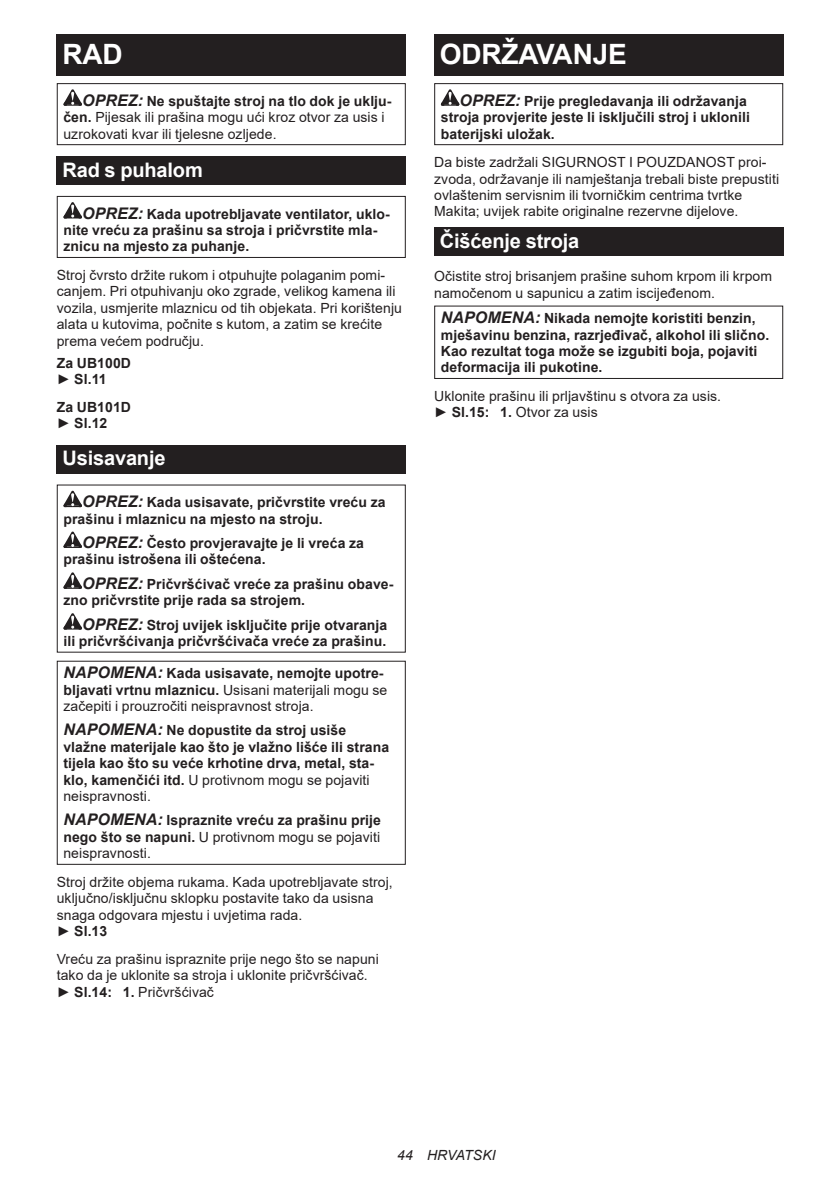
<style>
.page{position:relative;width:840px;height:1191px;background:#fff}
.page>*{position:absolute;margin:0;border:0;box-sizing:border-box;transform-origin:0 0}
.t1{font:700 28px "Arial";letter-spacing:-.01em;color:#fff}
.t2{font:700 20px "Arial";letter-spacing:-.01em;color:#fff}
.t3{font:14px/16.4px "Arial";letter-spacing:.005em;color:#231f20}
.t4{font:700 14px/16.4px "Arial";letter-spacing:.005em;color:#231f20}
.t5{font:italic 14px "Arial";letter-spacing:.005em;color:#231f20}
.s1{font-weight:700;font-style:italic;font-size:16px}
.s2{font-weight:700}
.s3{font-style:italic;font-size:16px}
.s4{font-weight:400}
</style>
<div class="page">
<div style="left:57px;top:34px;width:348px;height:41px;background:#231f20"></div>
<svg style="left:63px;top:89px;width:19px;height:17px"></svg>
<div style="left:57px;top:83px;width:348px;height:62px;border:1px solid #231f20"></div>
<div style="left:57px;top:156px;width:348px;height:29px;background:#231f20"></div>
<svg style="left:63px;top:202px;width:19px;height:16px"></svg>
<div style="left:57px;top:196px;width:348px;height:62px;border:1px solid #231f20"></div>
<div style="left:57px;top:445px;width:348px;height:28px;background:#231f20"></div>
<svg style="left:63px;top:491px;width:19px;height:16px"></svg>
<svg style="left:63px;top:531px;width:19px;height:17px"></svg>
<svg style="left:63px;top:572px;width:19px;height:17px"></svg>
<svg style="left:63px;top:613px;width:19px;height:16px"></svg>
<div style="left:57px;top:660px;width:348px;height:205px;border:1px solid #231f20"></div>
<div style="left:434px;top:34px;width:348px;height:41px;background:#231f20"></div>
<svg style="left:440px;top:89px;width:19px;height:17px"></svg>
<div style="left:434px;top:83px;width:348px;height:62px;border:1px solid #231f20"></div>
<div style="left:434px;top:228px;width:348px;height:28px;background:#231f20"></div>
<div style="left:434px;top:305px;width:348px;height:74px;border:1px solid #231f20"></div>
<h1 class="t1" style="left:62px;top:34px;width:62px">RAD</h1>
<p class="t3" style="left:63px;top:92px;width:329px;text-indent:19px"><span class="s1">OPREZ:</span> <span class="s2">Ne spuštajte stroj na tlo dok je uklju&shy;čen.</span> Pijesak ili prašina mogu ući kroz otvor za usis i uzrokovati kvar ili tjelesne ozljede.</p>
<h2 class="t2" style="left:62px;top:155px;width:142px">Rad s puhalom</h2>
<p class="t4" style="left:63px;top:205px;width:328px;text-indent:19px"><span class="s3">OPREZ:</span> Kada upotrebljavate ventilator, uklo&shy;nite vreću za prašinu sa stroja i pričvrstite mla&shy;znicu na mjesto za puhanje.</p>
<p class="t3" style="left:57px;top:267px;width:346px">Stroj čvrsto držite rukom i otpuhujte polaganim pomi&shy;canjem. Pri otpuhivanju oko zgrade, velikog kamena ili vozila, usmjerite mlaznicu od tih objekata. Pri korištenju alata u kutovima, počnite s kutom, a zatim se krećite prema većem području.</p>
<p class="t4" style="left:57px;top:355px;width:76px">Za UB100D <span class="s4">►</span> Sl.11</p>
<p class="t4" style="left:57px;top:399px;width:76px">Za UB101D <span class="s4">►</span> Sl.12</p>
<h2 class="t2" style="left:62px;top:444px;width:105px">Usisavanje</h2>
<p class="t4" style="left:63px;top:494px;width:323px;text-indent:19px"><span class="s3">OPREZ:</span> Kada usisavate, pričvrstite vreću za prašinu i mlaznicu na mjesto na stroju.</p>
<p class="t4" style="left:63px;top:535px;width:302px;text-indent:19px"><span class="s3">OPREZ:</span> Često provjeravajte je li vreća za prašinu istrošena ili oštećena.</p>
<p class="t4" style="left:63px;top:576px;width:331px;text-indent:19px"><span class="s3">OPREZ:</span> Pričvršćivač vreće za prašinu obave&shy;zno pričvrstite prije rada sa strojem.</p>
<p class="t4" style="left:63px;top:616px;width:325px;text-align:right"><span class="s3">OPREZ:</span> Stroj uvijek isključite prije otvaranja<br>ili pričvršćivanja pričvršćivača vreće za prašinu.</p>
<p class="t3" style="left:63px;top:665px;width:325px"><span class="s1">NAPOMENA:</span> <span class="s2">Kada usisavate, nemojte upotre&shy;bljavati vrtnu mlaznicu.</span> Usisani materijali mogu se začepiti i prouzročiti neispravnost stroja.</p>
<p class="t4" style="left:63px;top:722px;width:327px"><span class="s3">NAPOMENA:</span> Ne dopustite da stroj usiše vlažne materijale kao što je vlažno lišće ili strana tijela kao što su veće krhotine drva, metal, sta&shy;klo, kamenčići itd. <span class="s4">U protivnom mogu se pojaviti neispravnosti.</span></p>
<p class="t4" style="left:63px;top:812px;width:319px;text-align:justify"><span class="s3">NAPOMENA:</span> Ispraznite vreću za prašinu prije nego što se napuni. <span class="s4">U protivnom mogu se pojaviti neispravnosti.</span></p>
<p class="t3" style="left:57px;top:873px;width:337px">Stroj držite objema rukama. Kada upotrebljavate stroj, uključno/isključnu sklopku postavite tako da usisna snaga odgovara mjestu i uvjetima rada.<br>► <span class="s2">Sl.13</span></p>
<p class="t3" style="left:57px;top:950px;width:323px">Vreću za prašinu ispraznite prije nego što se napuni tako da je uklonite sa stroja i uklonite pričvršćivač. ► <span class="s2">Sl.14: 1.</span> Pričvršćivač</p>
<h1 class="t1" style="left:439px;top:34px;width:188px">ODRŽAVANJE</h1>
<p class="t4" style="left:440px;top:93px;width:310px;text-indent:19px"><span class="s3">OPREZ:</span> Prije pregledavanja ili održavanja stroja provjerite jeste li isključili stroj i uklonili baterijski uložak.</p>
<p class="t3" style="left:434px;top:154px;width:346px">Da biste zadržali SIGURNOST I POUZDANOST proi&shy;zvoda, održavanje ili namještanja trebali biste prepustiti ovlaštenim servisnim ili tvorničkim centrima tvrtke Makita; uvijek rabite originalne rezervne dijelove.</p>
<h2 class="t2" style="left:439px;top:227px;width:141px">Čišćenje stroja</h2>
<p class="t3" style="left:434px;top:268px;width:339px">Očistite stroj brisanjem prašine suhom krpom ili krpom namočenom u sapunicu a zatim iscijeđenom.</p>
<p class="t4" style="left:440px;top:310px;width:330px"><span class="s3">NAPOMENA:</span> Nikada nemojte koristiti benzin, mješavinu benzina, razrjeđivač, alkohol ili slično.<br>Kao rezultat toga može se izgubiti boja, pojaviti deformacija ili pukotine.</p>
<p class="t3" style="left:434px;top:388px;width:288px">Uklonite prašinu ili prljavštinu s otvora za usis. ► <span class="s2">Sl.15: 1.</span> Otvor za usis</p>
<p class="t5" style="left:397px;top:1146px;width:100px">44 HRVATSKI</p>
</div>
